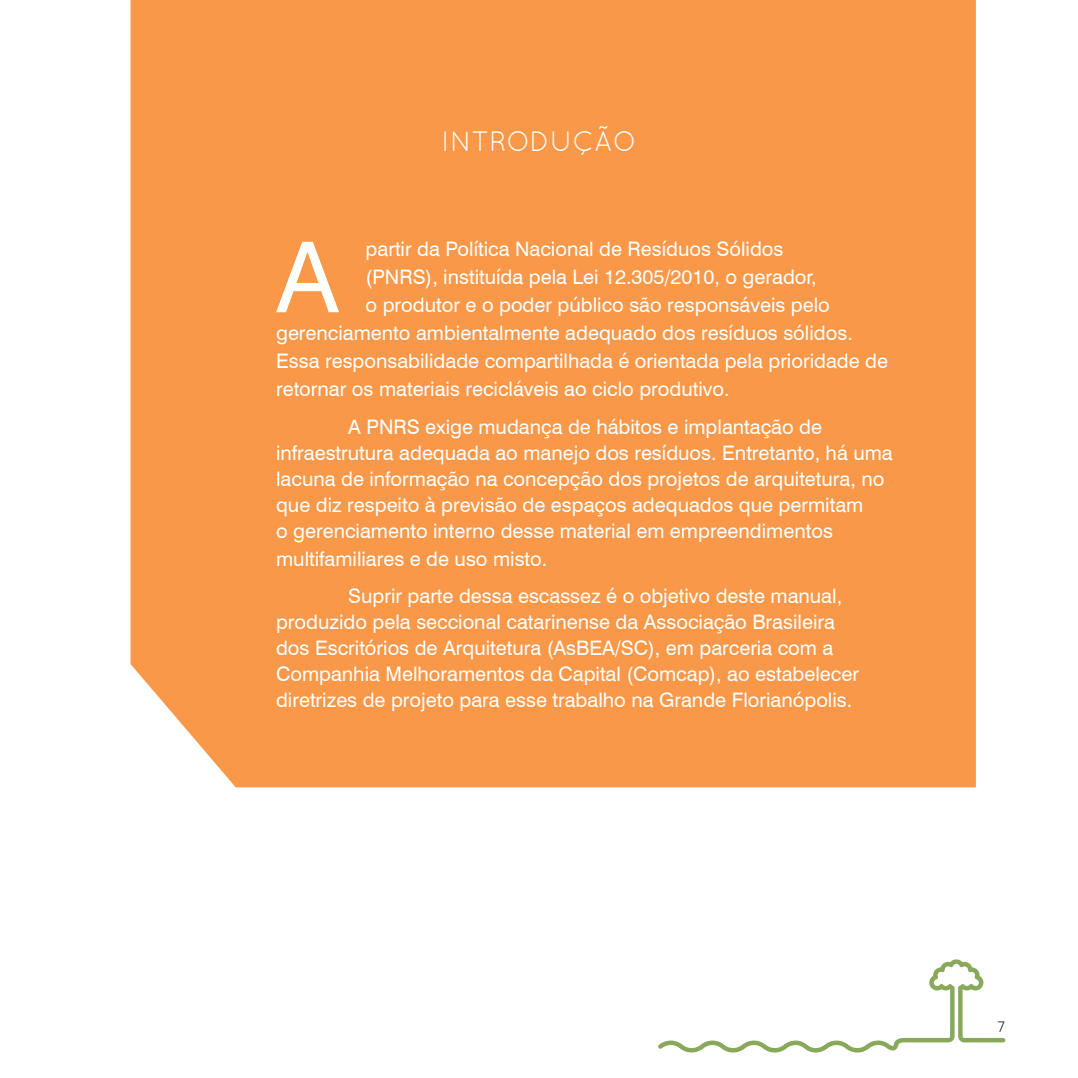
<style>
.page{position:relative;width:1078px;height:1078px;background:#fff}
.page>*{position:absolute;margin:0;border:0;box-sizing:border-box;transform-origin:0 0}
.t1{font:97.8px "Swiss 721 BT";color:#fff}
.t2{font:28px "Quicksand";color:#fff}
.t3{font:20px/26px "Swiss 721 BT";color:#fff}
.t4{font:15px "Quicksand";color:#000}
</style>
<div class="page">
<svg style="left:658px;top:959px;width:347px;height:93px"></svg>
<div style="left:130px;top:0;width:845px;height:787px;background:#f89848"></div>
<h2 class="t2" style="left:441px;top:125px;width:196px">INTRODUÇÃO</h2>
<h1 class="t1" style="left:276px;top:210px;width:64px">A</h1>
<p class="t3" style="left:365px;top:235px;width:419px">partir da Política Nacional de Resíduos Sólidos</p>
<p class="t3" style="left:365px;top:263px;width:452px">(PNRS), instituída pela Lei 12.305/2010, o gerador,</p>
<p class="t3" style="left:365px;top:291px;width:465px">o produtor e o poder público são responsáveis pelo</p>
<p class="t3" style="left:276px;top:319px;width:578px">gerenciamento ambientalmente adequado dos resíduos sólidos.</p>
<p class="t3" style="left:276px;top:347px;width:613px">Essa responsabilidade compartilhada é orientada pela prioridade de</p>
<p class="t3" style="left:276px;top:375px;width:455px">retornar os materiais recicláveis ao ciclo produtivo.</p>
<p class="t3" style="left:276px;top:412px;width:618px;text-indent:72px">A PNRS exige mudança de hábitos e implantação de infraestrutura adequada ao manejo dos resíduos. Entretanto, há uma lacuna de informação na concepção dos projetos de arquitetura, no que diz respeito à previsão de espaços adequados que permitam<br>o gerenciamento interno desse material em empreendimentos</p>
<p class="t3" style="left:348px;top:539px;width:495px;line-height:37.4px;text-indent:-72px">multifamiliares e de uso misto.<br>Suprir parte dessa escassez é o objetivo deste manual,</p>
<p class="t3" style="left:276px;top:608px;width:584px">produzido pela seccional catarinense da Associação Brasileira dos Escritórios de Arquitetura (AsBEA/SC), em parceria com a Companhia Melhoramentos da Capital (Comcap), ao estabelecer diretrizes de projeto para esse trabalho na Grande Florianópolis.</p>
<p class="t4" style="left:996px;top:1017px;width:10px">7</p>
</div>
